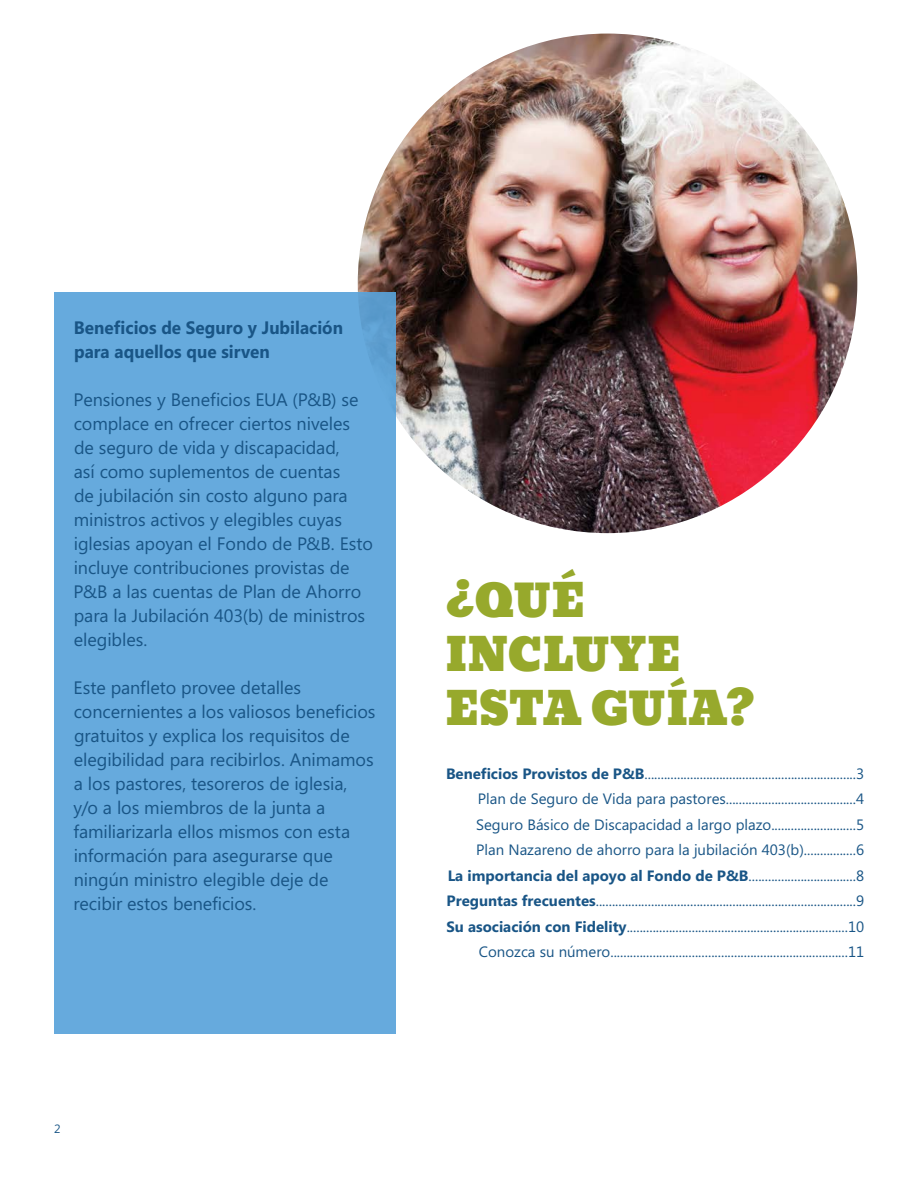
<style>
.page{position:relative;width:918px;height:1188px;background:#fff}
.page>*{position:absolute;margin:0;border:0;box-sizing:border-box;transform-origin:0 0}
.major_head{font:45px/54px "Bevan";color:#97a92c}
.don_intro_block_text{font:18px/24px "Microsoft Phags Pa";letter-spacing:-.005em;color:#195586}
.don_intro_block_text-2{font:700 18px/24px "Microsoft Phags Pa";color:#195586;scale:.95 1}
.t1{font:15px "Microsoft Phags Pa";color:#195586}
.t2{font:12px "Microsoft Phags Pa";color:#195586}
.s1{font-weight:700}
</style>
<div class="page">
<img style="left:358px;top:34px;width:499px;height:499px;border-radius:250px">
<div style="left:54px;top:292px;width:341px;height:742px;background:#6ad"></div>
<p class="don_intro_block_text-2" style="left:74px;top:314px;width:285px">Beneficios de Seguro y Jubilación para aquellos que sirven</p>
<p class="don_intro_block_text" style="left:74px;top:387px;width:301px">Pensiones y Beneficios EUA (P&amp;B) se complace en ofrecer ciertos niveles de seguro de vida y discapacidad,<br>así como suplementos de cuentas<br>de jubilación sin costo alguno para ministros activos y elegibles cuyas iglesias apoyan el Fondo de P&amp;B. Esto incluye contribuciones provistas de P&amp;B a las cuentas de Plan de Ahorro para la Jubilación 403(b) de ministros elegibles.</p>
<p class="don_intro_block_text" style="left:73px;top:675px;width:304px">Este panfleto provee detalles concernientes a los valiosos beneficios gratuitos y explica los requisitos de elegibilidad para recibirlos. Animamos a los pastores, tesoreros de iglesia, y/o a los miembros de la junta a familiarizarla ellos mismos con esta información para asegurarse que ningún ministro elegible deje de recibir estos beneficios.</p>
<p class="t2" style="left:54px;top:1120px;width:8px">2</p>
<p class="major_head" style="left:445px;top:574px;width:311px">¿QUÉ<br>INCLUYE<br>ESTA GUÍA?</p>
<p class="t1" style="left:446px;top:763px;width:420px"><span class="s1">Beneficios Provistos de P&amp;B</span>.................................................................3</p>
<p class="t1" style="left:478px;top:789px;width:388px">Plan de Seguro de Vida para pastores........................................4</p>
<p class="t1" style="left:476px;top:814px;width:389px">Seguro Básico de Discapacidad a largo plazo..........................5</p>
<p class="t1" style="left:476px;top:840px;width:389px">Plan Nazareno de ahorro para la jubilación 403(b)................6</p>
<p class="t1" style="left:448px;top:865px;width:418px"><span class="s1">La importancia del apoyo al Fondo de P&amp;B</span>.................................8</p>
<p class="t1" style="left:447px;top:891px;width:419px"><span class="s1">Preguntas frecuentes</span>................................................................................9</p>
<p class="t1" style="left:446px;top:916px;width:419px"><span class="s1">Su asociación con Fidelity</span>....................................................................10</p>
<p class="t1" style="left:479px;top:942px;width:387px">Conozca su número.........................................................................11</p>
</div>
